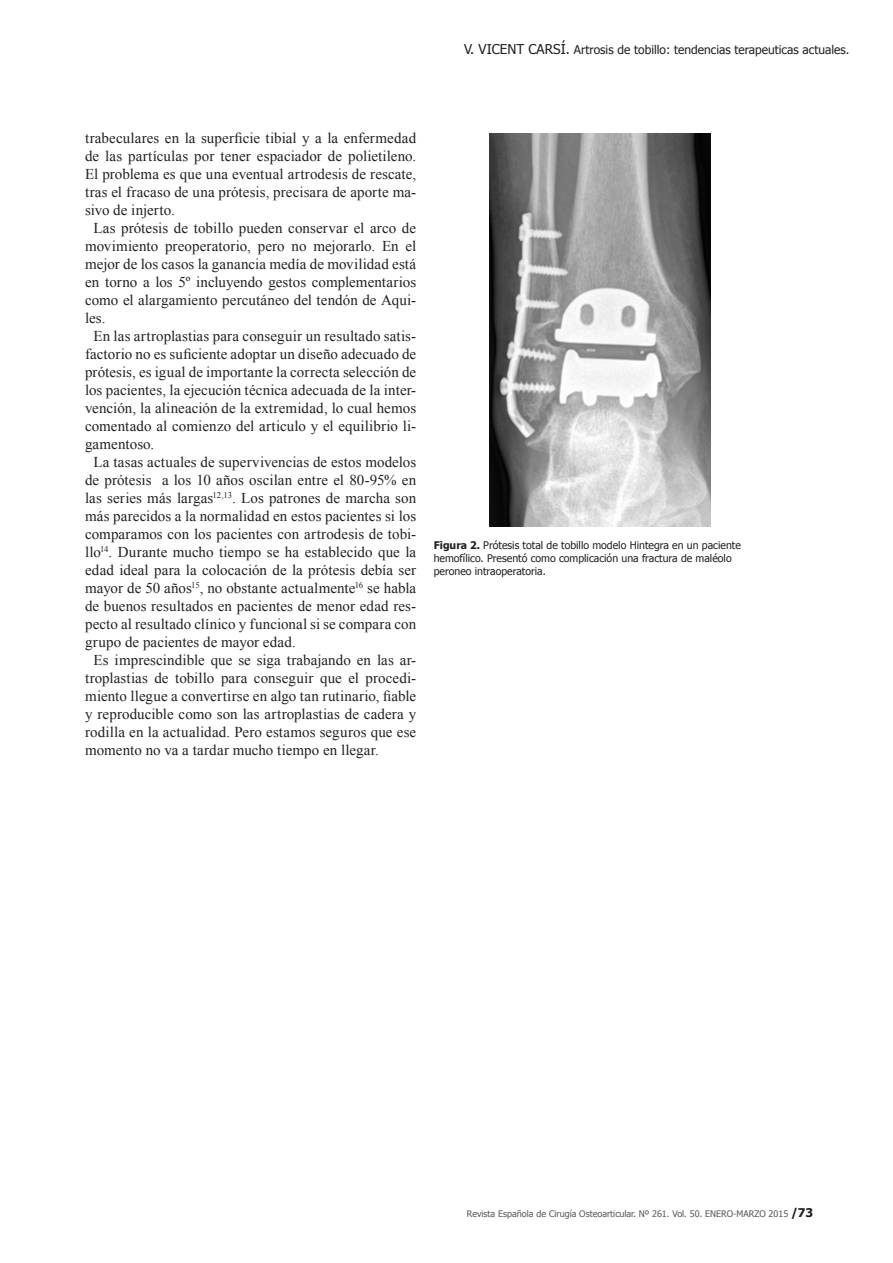
<style>
.page{position:relative;width:893px;height:1263px;background:#fff}
.page>*{position:absolute;margin:0;border:0;box-sizing:border-box;transform-origin:0 0}
.t1{font:15px/18px "Times New Roman";letter-spacing:.005em;color:#231f20;text-align:justify}
.t2{font:12px "Tahoma";color:#231f20}
.t3{font:10.5px/12.6px "Tahoma";color:#231f20}
.t4{font:9px "Tahoma";color:#57585a}
.s1{font-size:13.5px}
.s2{font-weight:700}
.s3{font-weight:700;font-size:12px;color:#231f20}
</style>
<div class="page">
<img style="left:489px;top:133px;width:222px;height:394px">
<p class="t2" style="left:464px;top:41px;width:387px"><span class="s1">V. VICENT CARSÍ.</span> Artrosis de tobillo: tendencias terapeuticas actuales.</p>
<p class="t1" style="left:85px;top:129px;width:333px">trabeculares en la superficie tibial y a la enfermedad de las partículas por tener espaciador de polietileno.<br>El problema es que una eventual artrodesis de rescate, tras el fracaso de una prótesis, precisara de aporte ma&shy;sivo de injerto.</p>
<p class="t1" style="left:85px;top:219px;width:333px;text-indent:9px">Las prótesis de tobillo pueden conservar el arco de movimiento preoperatorio, pero no mejorarlo. En el mejor de los casos la ganancia medía de movilidad está en torno a los 5º incluyendo gestos complementarios como el alargamiento percutáneo del tendón de Aqui&shy;les.</p>
<p class="t1" style="left:85px;top:327px;width:333px;text-indent:9px">En las artroplastias para conseguir un resultado satis&shy;factorio no es suficiente adoptar un diseño adecuado de prótesis, es igual de importante la correcta selección de los pacientes, la ejecución técnica adecuada de la inter&shy;vención, la alineación de la extremidad, lo cual hemos comentado al comienzo del articulo y el equilibrio li&shy;gamentoso.</p>
<p class="t1" style="left:85px;top:453px;width:333px;text-indent:9px">La tasas actuales de supervivencias de estos modelos de prótesis a los 10 años oscilan entre el 80-95% en las series más largas<sup>12,13</sup>. Los patrones de marcha son más parecidos a la normalidad en estos pacientes si los comparamos con los pacientes con artrodesis de tobi&shy;llo<sup>14</sup>. Durante mucho tiempo se ha establecido que la edad ideal para la colocación de la prótesis debía ser mayor de 50 años<sup>15</sup>, no obstante actualmente<sup>16</sup> se habla de buenos resultados en pacientes de menor edad res&shy;pecto al resultado clínico y funcional si se compara con grupo de pacientes de mayor edad.</p>
<p class="t1" style="left:85px;top:651px;width:333px;text-indent:9px">Es imprescindible que se siga trabajando en las ar&shy;troplastias de tobillo para conseguir que el procedi&shy;miento llegue a convertirse en algo tan rutinario, fiable y reproducible como son las artroplastias de cadera y rodilla en la actualidad. Pero estamos seguros que ese momento no va a tardar mucho tiempo en llegar.</p>
<p class="t3" style="left:434px;top:539px;width:309px"><span class="s2">Figura 2.</span> Prótesis total de tobillo modelo Hintegra en un paciente hemofílico. Presentó como complicación una fractura de maléolo peroneo intraoperatoria.</p>
<p class="t4" style="left:467px;top:1207px;width:348px">Revista Española de Cirugía Osteoarticular. Nº 261. Vol. 50. ENERO-MARZO 2015 <span class="s3">/73</span></p>
</div>
